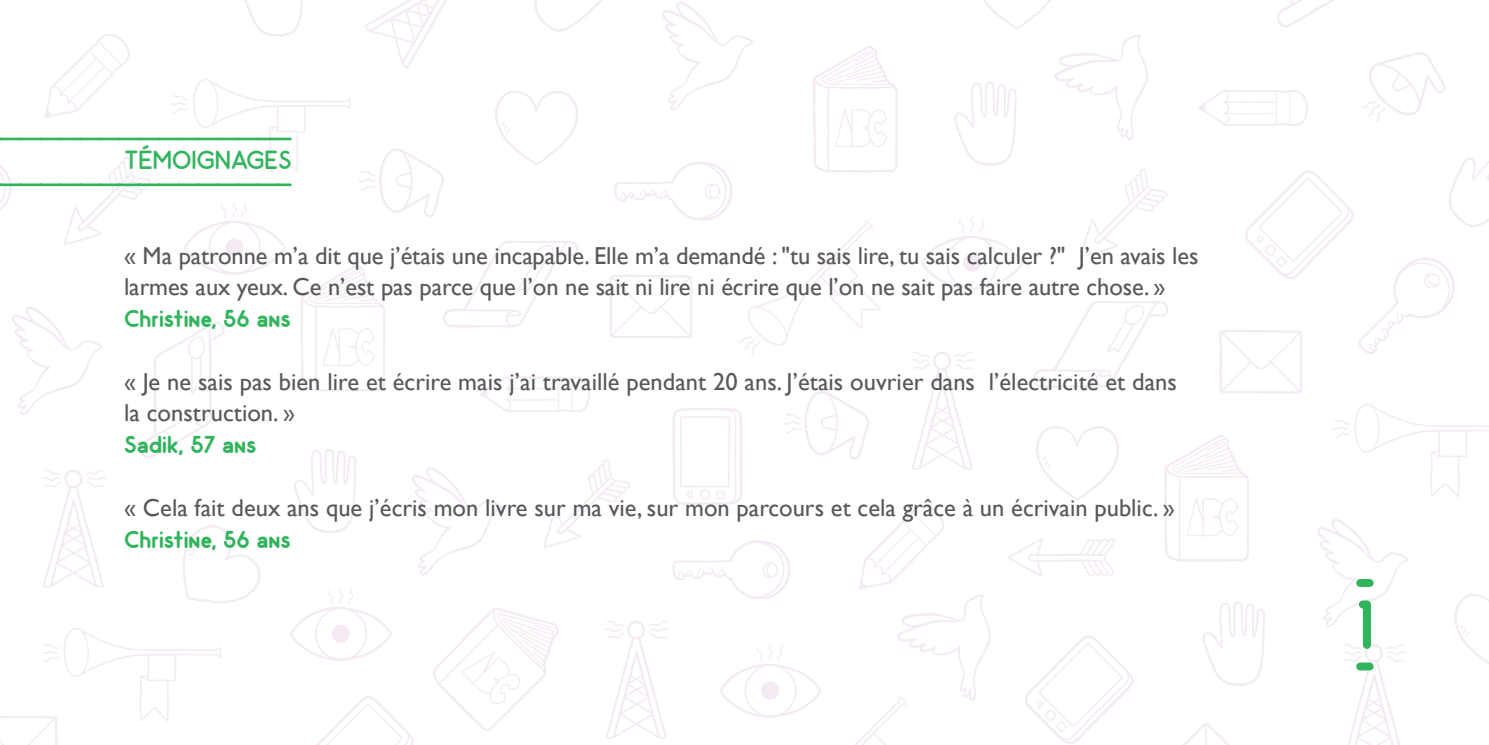
<style>
.page{position:relative;width:1489px;height:745px;background:#fff}
.page>*{position:absolute;margin:0;border:0;box-sizing:border-box;transform-origin:0 0}
.t1{font:700 69.12px "Odin";color:#30b45c}
.t2{font:26.25px "Odin Rounded";color:#30b45c}
.t3{font:24.5px/31.5px "Gill Sans";color:#57585a}
.t4{font:700 24.5px "Odin";color:#30b45c}
</style>
<div class="page">
<img style="left:0;top:0;width:1488px;height:744px">
<svg style="left:0;top:138px;width:290px;height:2px"></svg>
<svg style="left:0;top:183px;width:290px;height:3px"></svg>
<div style="left:1359px;top:578px;width:10px;height:8px;background:#30b45c"></div>
<div style="left:1359px;top:662px;width:10px;height:8px;background:#30b45c"></div>
<p class="t2" style="left:124px;top:144px;width:169px">TÉMOIGNAGES</p>
<p class="t3" style="left:124px;top:240px;width:1075px">« Ma patronne m’a dit que j’étais une incapable. Elle m’a demandé : "tu sais lire, tu sais calculer ?" J’en avais les larmes aux yeux. Ce n’est pas parce que l’on ne sait ni lire ni écrire que l’on ne sait pas faire autre chose. »</p>
<p class="t4" style="left:124px;top:304px;width:168px">Christine, 56 ans</p>
<p class="t3" style="left:124px;top:366px;width:1054px">« Je ne sais pas bien lire et écrire mais j’ai travaillé pendant 20 ans. J’étais ouvrier dans l’électricité et dans la construction. »</p>
<p class="t4" style="left:124px;top:430px;width:134px">Sadik, 57 ans</p>
<p class="t3" style="left:124px;top:492px;width:1052px">« Cela fait deux ans que j’écris mon livre sur ma vie, sur mon parcours et cela grâce à un écrivain public. »</p>
<p class="t4" style="left:124px;top:524px;width:168px">Christine, 56 ans</p>
<h1 class="t1" style="left:1355px;top:584px;width:19px">1</h1>
</div>
